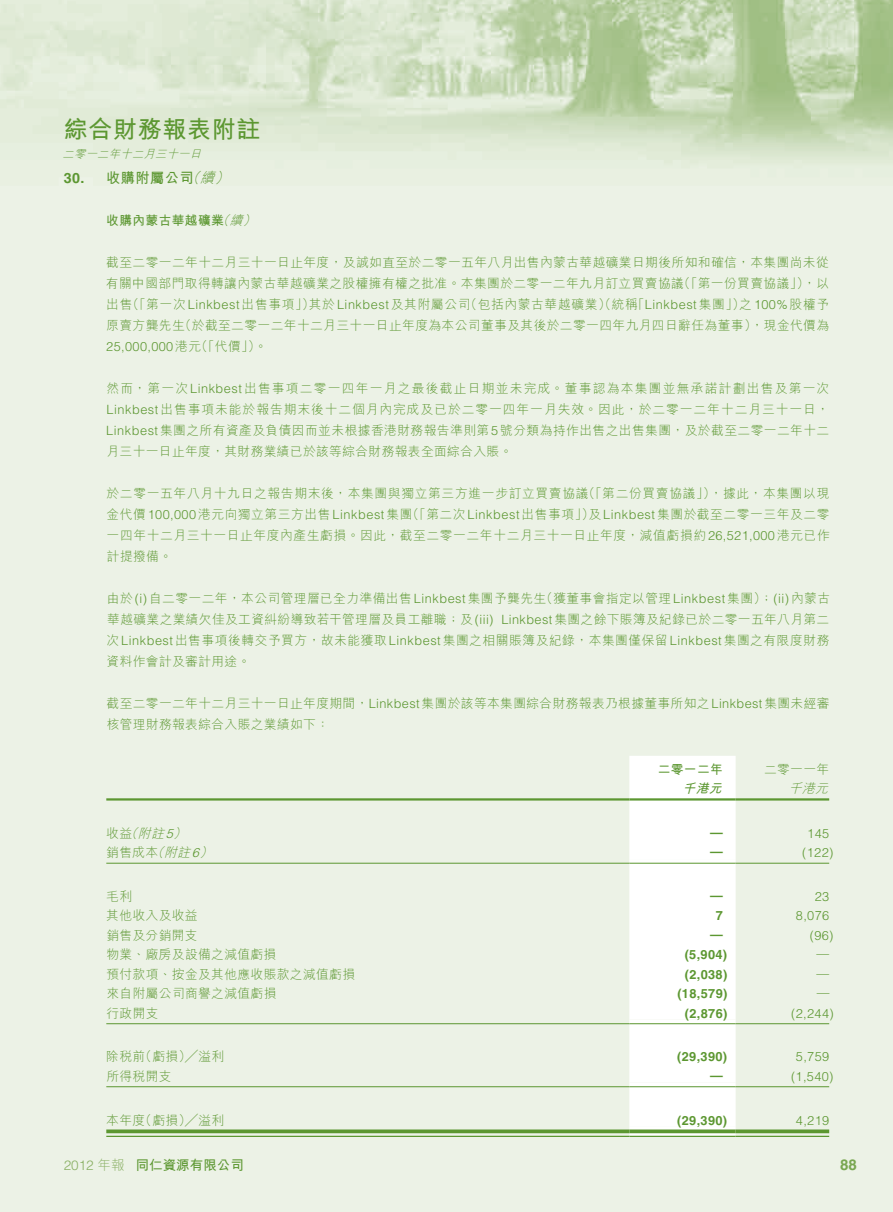
<style>
.page{position:relative;width:893px;height:1212px;background:#fff}
.page>*{position:absolute;margin:0;border:0;box-sizing:border-box;transform-origin:0 0}
.t1{font:700 24px "M Hei HK";letter-spacing:.03em;color:#5c9731}
.t2{font:700 15px "Helvetica";color:#79a751}
.t3{font:700 14.25px "M Hei HK";letter-spacing:.03em;color:#5c9731}
.t4{font:italic 300 14.25px "M Hei HK";color:#5c9731}
.t5{font:700 14.25px "Helvetica";color:#5c9731}
.t6{font:700 13.5px "M Hei HK";color:#5c9731}
.t7{font:300 13.5px "Helvetica";color:#88af62}
.t8{font:300 12.75px/21px "M Hei HK";letter-spacing:.03em;color:#5c9731}
.t9{font:300 12.75px/21px "M Hei HK";letter-spacing:.05em;color:#5c9731}
.t10{font:300 12.75px "Helvetica";letter-spacing:.03em;color:#5c9731}
.t11{font:700 12.75px "Helvetica";letter-spacing:.03em;color:#5c9731}
.t12{font:italic 300 12.75px "M Hei HK";color:#5c9731}
.t13{font:700 12.75px "M Hei HK";letter-spacing:.03em;color:#5c9731}
.t14{font:italic 700 12.75px "M Hei HK";color:#5c9731}
.t15{font:italic 300 11.25px "M Hei HK";color:#5c9731}
.s1{font-family:"Helvetica"}
.s2{font-family:"M Hei HK"}
</style>
<div class="page">
<img style="left:0;top:0;width:893px;height:1212px">
<svg style="left:629px;top:756px;width:107px;height:380px"></svg>
<hr style="left:106px;top:798px;width:523px;height:2px;background:#5c9731">
<hr style="left:629px;top:798px;width:107px;height:2px;background:#5c9731">
<hr style="left:736px;top:798px;width:93px;height:2px;background:#5c9731">
<hr style="left:106px;top:863px;width:523px;height:1px;background:#5c9731">
<hr style="left:629px;top:863px;width:107px;height:1px;background:#5c9731">
<hr style="left:736px;top:863px;width:93px;height:1px;background:#5c9731">
<hr style="left:106px;top:1023px;width:523px;height:1px;background:#5c9731">
<hr style="left:629px;top:1023px;width:107px;height:1px;background:#5c9731">
<hr style="left:736px;top:1023px;width:93px;height:1px;background:#5c9731">
<hr style="left:106px;top:1086px;width:523px;height:1px;background:#5c9731">
<hr style="left:629px;top:1086px;width:107px;height:1px;background:#5c9731">
<hr style="left:736px;top:1086px;width:93px;height:1px;background:#5c9731">
<svg style="left:106px;top:1129px;width:523px;height:4px;background:#6da247"></svg>
<hr style="left:106px;top:1136px;width:523px;height:1px;background:#5c9731">
<svg style="left:629px;top:1129px;width:107px;height:4px"></svg>
<hr style="left:629px;top:1136px;width:107px;height:1px;background:#5c9731">
<svg style="left:736px;top:1129px;width:93px;height:4px"></svg>
<hr style="left:736px;top:1136px;width:93px;height:1px;background:#5c9731">
<h1 class="t1" style="left:64px;top:112px;width:198px">綜合財務報表附註</h1>
<p class="t15" style="left:63px;top:146px;width:144px">二零一二年十二月三十一日</p>
<p class="t4" style="left:215px;top:168px;width:21px">(</p>
<p class="t4" style="left:200px;top:168px;width:21px">續</p>
<p class="t4" style="left:186px;top:168px;width:21px">（</p>
<p class="t3" style="left:106px;top:167px;width:89px">收購附屬公司</p>
<p class="t5" style="left:64px;top:169px;width:22px">30.</p>
<p class="t12" style="left:230px;top:211px;width:19px">續</p>
<p class="t12" style="left:217px;top:211px;width:19px">（</p>
<p class="t12" style="left:243px;top:211px;width:19px">(</p>
<p class="t13" style="left:106px;top:211px;width:119px">收購內蒙古華越礦業</p>
<p class="t8" style="left:106px;top:251px;width:724px;text-align:right">截至二零一二年十二月三十一日止年度，及誠如直至於二零一五年八月出售內蒙古華越礦業日期後所知和確信，本集團尚未從，以</p>
<p class="t8" style="left:106px;top:272px;width:579px">有關中國部門取得轉讓內蒙古華越礦業之股權擁有權之批准。本集團於二零一二年九月訂立買賣協議</p>
<p class="t8" style="left:678px;top:272px;width:133px">（「第一份買賣協議」）</p>
<p class="t8" style="left:126px;top:293px;width:190px">（「第一次<span class="s1">Linkbest</span>出售事項」）</p>
<p class="t9" style="left:465px;top:293px;width:175px">（包括內蒙古華越礦業）（統稱</p>
<p class="t10" style="left:632px;top:296px;width:115px"><span class="s2">「</span>Linkbest<span class="s2">集團」）</span></p>
<p class="t9" style="left:309px;top:293px;width:163px">其於<span class="s1">Linkbest</span>及其附屬公司</p>
<p class="t8" style="left:106px;top:293px;width:28px">出售</p>
<p class="t8" style="left:739px;top:293px;width:91px">之<span class="s1">100%</span>股權予</p>
<p class="t8" style="left:179px;top:314px;width:652px">（於截至二零一二年十二月三十一日止年度為本公司董事及其後於二零一四年九月四日辭任為董事，）現金代價為</p>
<p class="t8" style="left:106px;top:314px;width:80px">原賣方龔先生</p>
<p class="t8" style="left:195px;top:335px;width:74px">（「代價 。(「</p>
<p class="t10" style="left:106px;top:338px;width:96px">25,000,000<span class="s2">港元</span></p>
<p class="t8" style="left:106px;top:377px;width:725px;text-align:justify">然而，第一次<span class="s1">Linkbest</span>出售事項二零一四年一月之最後截止日期並未完成。董事認為本集團並無承諾計劃出售及第一次<span class="s1">Linkbest</span>出售事項未能於報告期末後十二個月內完成及已於二零一四年一月失效。因此，於二零一二年十二月三十一日，<span class="s1">Linkbest</span>集團之所有資產及負債因而並未根據香港財務報告準則第<span class="s1">5</span>號分類為持作出售之出售集團，及於截至二零一二年十二月三十一日止年度，其財務業績已於該等綜合財務報表全面綜合入賬。</p>
<p class="t8" style="left:710px;top:482px;width:121px">，據此，本集團以現</p>
<p class="t9" style="left:582px;top:482px;width:135px">（「第二份買賣協議」）</p>
<p class="t9" style="left:588px;top:482px;width:243px;text-indent:-482px">於二零一五年八月十九日之報告期末後，本集團與獨立第三方進一步訂立買賣協議<br>及<span class="s1">Linkbest</span>集團於截至二零一三年及二零</p>
<p class="t8" style="left:406px;top:503px;width:189px">（「第二次<span class="s1">Linkbest</span>出售事項」）</p>
<p class="t8" style="left:107px;top:503px;width:725px">金代價<span class="s1">100,000</span>港元向獨立第三方出售<span class="s1">Linkbest</span>集團<br>一四年十二月三十一日止年度內產生虧損。因此，截至二零一二年十二月三十一日止年度，減值虧損約<span class="s1">26,521,000</span>港元已作計提撥備。</p>
<p class="t8" style="left:540px;top:587px;width:291px">（獲董事會指定以管理<span class="s1">Linkbest</span>集團）；<span class="s1">( )i i</span> 內蒙古</p>
<p class="t8" style="left:501px;top:587px;width:329px;text-indent:-394px">由於 <span class="s1">)i(</span> 自二零一二年，本公司管理層已全力準備出售<span class="s1">Linkbest</span>集團予龔先生<br><span class="s1">Linkbest</span>集團之餘下賬簿及紀錄已於二零一五年八月第二</p>
<p class="t8" style="left:106px;top:608px;width:724px">華越礦業之業績欠佳及工資糾紛導致若干管理層及員工離職；及<span class="s1">(iii)<br></span>次<span class="s1">Linkbest</span>出售事項後轉交予買方，故未能獲取<span class="s1">Linkbest</span>集團之相關賬簿及紀錄，本集團僅保留<span class="s1">Linkbest</span>集團之有限度財務資料作會計及審計用途。</p>
<p class="t8" style="left:107px;top:692px;width:724px">截至二零一二年十二月三十一日止年度期間，<span class="s1">Linkbest</span>集團於該等本集團綜合財務報表乃根據董事所知之<span class="s1">Linkbest</span>集團未經審核管理財務報表綜合入賬之業績如下：</p>
<p class="t8" style="left:764px;top:758px;width:67px">二零一一年</p>
<p class="t13" style="left:658px;top:760px;width:67px">二零一二年</p>
<p class="t14" style="left:683px;top:779px;width:45px">千港元</p>
<p class="t12" style="left:789px;top:779px;width:45px">千港元</p>
<p class="t12" style="left:125px;top:824px;width:19px">（</p>
<p class="t12" style="left:166px;top:824px;width:26px">(<span class="s1">5</span></p>
<p class="t12" style="left:138px;top:824px;width:32px">附註</p>
<p class="t8" style="left:106px;top:822px;width:27px">收益</p>
<p class="t11" style="left:710px;top:824px;width:14px">—</p>
<p class="t10" style="left:807px;top:825px;width:23px">145</p>
<p class="t12" style="left:151px;top:844px;width:19px">（</p>
<p class="t12" style="left:192px;top:844px;width:26px">(<span class="s1">6</span></p>
<p class="t12" style="left:164px;top:844px;width:32px">附註</p>
<p class="t8" style="left:106px;top:842px;width:54px">銷售成本</p>
<p class="t11" style="left:710px;top:844px;width:14px">—</p>
<p class="t10" style="left:802px;top:845px;width:33px">)122(</p>
<p class="t8" style="left:106px;top:885px;width:27px">毛利</p>
<p class="t11" style="left:710px;top:887px;width:14px">—</p>
<p class="t10" style="left:815px;top:888px;width:16px">23</p>
<p class="t8" style="left:106px;top:905px;width:93px">其他收入及收益</p>
<p class="t11" style="left:716px;top:908px;width:9px">7</p>
<p class="t10" style="left:796px;top:908px;width:35px">8,076</p>
<p class="t8" style="left:106px;top:924px;width:93px">銷售及分銷開支</p>
<p class="t11" style="left:710px;top:926px;width:14px">—</p>
<p class="t10" style="left:810px;top:927px;width:25px">)96(</p>
<p class="t8" style="left:106px;top:944px;width:172px">物業、廠房及設備之減值虧損</p>
<p class="t11" style="left:685px;top:947px;width:44px">)5,904(</p>
<p class="t10" style="left:816px;top:946px;width:14px">—</p>
<p class="t8" style="left:106px;top:963px;width:250px">預付款項、按金及其他應收賬款之減值虧損</p>
<p class="t11" style="left:685px;top:967px;width:44px">)2,038(</p>
<p class="t10" style="left:817px;top:965px;width:14px">—</p>
<p class="t8" style="left:106px;top:983px;width:172px">來自附屬公司商譽之減值虧損</p>
<p class="t11" style="left:677px;top:986px;width:51px">)18,579(</p>
<p class="t10" style="left:817px;top:985px;width:14px">—</p>
<p class="t8" style="left:107px;top:1002px;width:54px">行政開支</p>
<p class="t11" style="left:685px;top:1006px;width:44px">)2,876(</p>
<p class="t10" style="left:791px;top:1005px;width:44px">)2,244(</p>
<p class="t8" style="left:139px;top:1046px;width:87px">（虧損）╱溢利</p>
<p class="t8" style="left:106px;top:1046px;width:40px">除稅前</p>
<p class="t11" style="left:677px;top:1049px;width:51px">)29,390(</p>
<p class="t10" style="left:796px;top:1049px;width:35px">5,759</p>
<p class="t8" style="left:106px;top:1065px;width:67px">所得稅開支</p>
<p class="t11" style="left:710px;top:1067px;width:14px">—</p>
<p class="t10" style="left:791px;top:1068px;width:44px">)1,540(</p>
<p class="t8" style="left:139px;top:1109px;width:87px">（虧損）╱溢利</p>
<p class="t8" style="left:106px;top:1109px;width:40px">本年度</p>
<p class="t11" style="left:677px;top:1112px;width:51px">)29,390(</p>
<p class="t10" style="left:796px;top:1112px;width:35px">4,219</p>
<p class="t7" style="left:64px;top:1157px;width:62px">2012 <span class="s2">年報</span></p>
<p class="t6" style="left:136px;top:1155px;width:109px">同仁資源有限公司</p>
<p class="t2" style="left:840px;top:1155px;width:18px">88</p>
</div>
